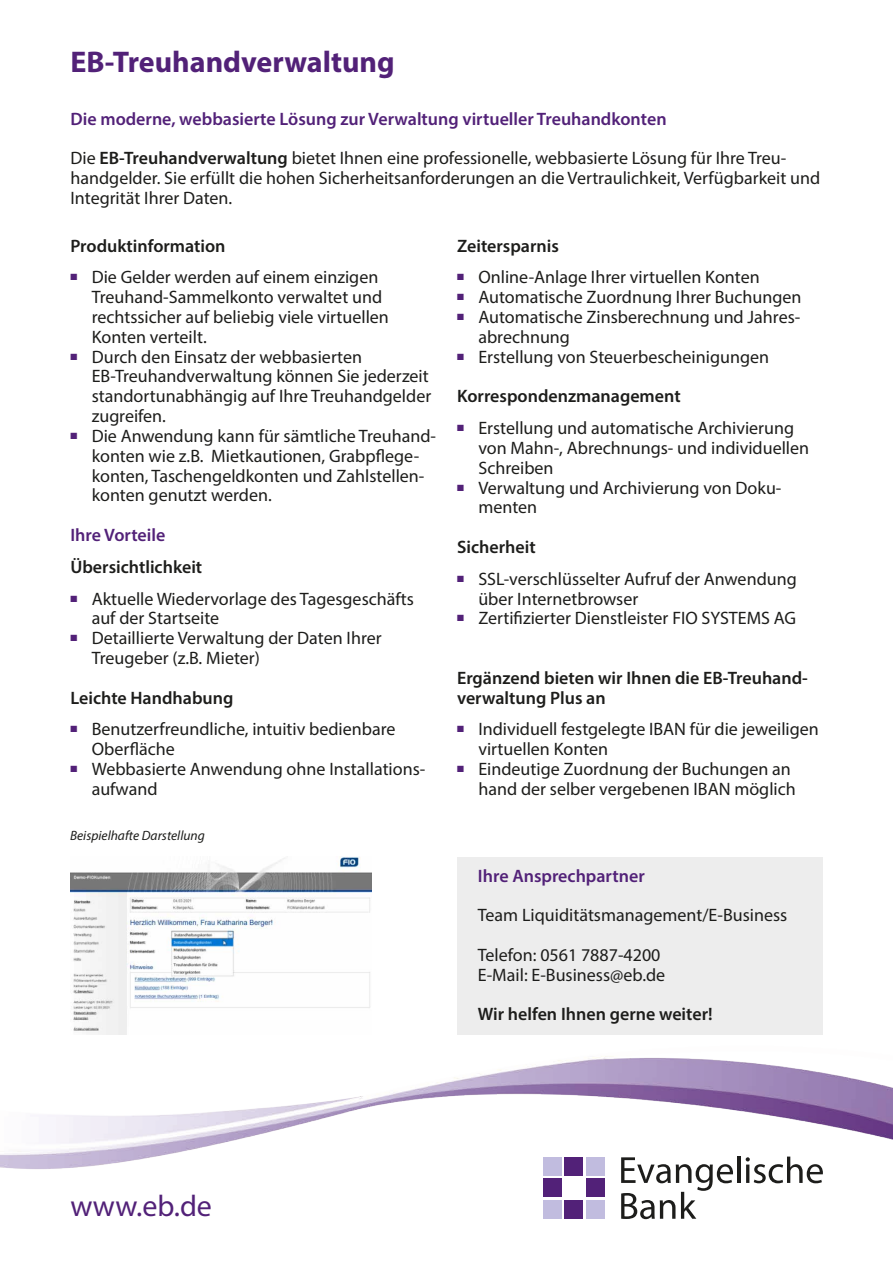
<style>
.page{position:relative;width:893px;height:1263px;background:#fff}
.page>*{position:absolute;margin:0;border:0;box-sizing:border-box;transform-origin:0 0}
.t1{font:700 30px "Myriad Pro";color:#522178}
.t2{font:30px "Myriad Pro";letter-spacing:.005em;color:#522178}
.t3{font:18px/19.8px "Myriad Pro";color:#1d1d1b}
.t4{font:600 18px/19.8px "Myriad Pro";color:#1d1d1b}
.t5{font:600 18px "Myriad Pro";color:#522178}
.t6{font:italic 13.5px "Myriad Pro";color:#1d1d1b}
.s1{font-weight:600}
</style>
<div class="page">
<img style="left:0;top:1056px;width:893px;height:147px">
<hr style="left:737px;top:1156px;width:3px;height:27px;background:#1d1d1b">
<svg style="left:746px;top:1156px;width:77px;height:27px"></svg>
<svg style="left:621px;top:1157px;width:112px;height:62px"></svg>
<div style="left:565px;top:1157px;width:18px;height:19px;background:#522178"></div>
<div style="left:543px;top:1157px;width:19px;height:19px;background:#c1bcdf"></div>
<div style="left:586px;top:1157px;width:18px;height:19px;background:#c1bcdf"></div>
<div style="left:586px;top:1178px;width:18px;height:19px;background:#522178"></div>
<div style="left:586px;top:1200px;width:18px;height:18px;background:#c1bcdf"></div>
<div style="left:543px;top:1200px;width:19px;height:18px;background:#c1bcdf"></div>
<div style="left:565px;top:1200px;width:18px;height:18px;background:#522178"></div>
<div style="left:543px;top:1178px;width:19px;height:19px;background:#522178"></div>
<div style="left:457px;top:857px;width:366px;height:177px;background:#ededed"></div>
<img style="left:70px;top:857px;width:301px;height:177px">
<h1 class="t1" style="left:70px;top:42px;width:326px">EB-Treuhandverwaltung</h1>
<p class="t5" style="left:70px;top:107px;width:598px">Die moderne, webbasierte Lösung zur Verwaltung virtueller Treuhandkonten</p>
<p class="t3" style="left:70px;top:148px;width:751px">Die <span class="s1">EB-Treuhandverwaltung</span> bietet Ihnen eine professionelle, webbasierte Lösung für Ihre Treu&shy;handgelder. Sie erfüllt die hohen Sicherheitsanforderungen an die Vertraulichkeit, Verfügbarkeit und<br>Integrität Ihrer Daten.</p>
<p class="t4" style="left:70px;top:235px;width:157px">Produktinformation</p>
<p class="t3" style="left:92px;top:267px;width:299px;text-indent:-21px"><sup>■</sup> Die Gelder werden auf einem einzigen Treuhand-Sammelkonto verwaltet und rechtssicher auf beliebig viele virtuellen Konten verteilt.</p>
<p class="t3" style="left:92px;top:346px;width:341px;text-indent:-21px"><sup>■</sup> Durch den Einsatz der webbasierten EB-Treuhandverwaltung können Sie jederzeit standortunabhängig auf Ihre Treuhandgelder zugreifen.</p>
<p class="t3" style="left:92px;top:426px;width:346px;text-indent:-21px"><sup>■</sup> Die Anwendung kann für sämtliche Treuhand&shy;konten wie z.B. Mietkautionen, Grabpflege&shy;konten, Taschengeldkonten und Zahlstellen&shy;konten genutzt werden.</p>
<p class="t5" style="left:70px;top:523px;width:96px">Ihre Vorteile</p>
<p class="t4" style="left:70px;top:556px;width:133px">Übersichtlichkeit</p>
<p class="t3" style="left:92px;top:588px;width:324px;text-indent:-21px"><sup>■</sup> Aktuelle Wiedervorlage des Tagesgeschäfts auf der Startseite</p>
<p class="t3" style="left:92px;top:628px;width:291px;text-indent:-21px"><sup>■</sup> Detaillierte Verwaltung der Daten Ihrer<br>Treugeber (z.B. Mieter)</p>
<p class="t4" style="left:70px;top:687px;width:164px">Leichte Handhabung</p>
<p class="t3" style="left:92px;top:719px;width:305px;text-indent:-21px"><sup>■</sup> Benutzerfreundliche, intuitiv bedienbare<br>Oberfläche</p>
<p class="t3" style="left:92px;top:759px;width:335px;text-indent:-21px"><sup>■</sup> Webbasierte Anwendung ohne Installations&shy;aufwand</p>
<p class="t6" style="left:70px;top:827px;width:136px">Beispielhafte Darstellung</p>
<p class="t4" style="left:457px;top:235px;width:103px">Zeitersparnis</p>
<p class="t3" style="left:457px;top:267px;width:304px"><sup>■</sup> Online-Anlage Ihrer virtuellen Konten</p>
<p class="t3" style="left:457px;top:287px;width:346px"><sup>■</sup> Automatische Zuordnung Ihrer Buchungen</p>
<p class="t3" style="left:478px;top:307px;width:323px;text-indent:-21px"><sup>■</sup> Automatische Zinsberechnung und Jahres&shy;abrechnung</p>
<p class="t3" style="left:457px;top:346px;width:313px"><sup>■</sup> Erstellung von Steuerbescheinigungen</p>
<p class="t4" style="left:457px;top:386px;width:225px">Korrespondenzmanagement</p>
<p class="t3" style="left:478px;top:418px;width:332px;text-indent:-21px"><sup>■</sup> Erstellung und automatische Archivierung von Mahn-, Abrechnungs- und individuellen<br>Schreiben</p>
<p class="t3" style="left:478px;top:477px;width:305px;text-indent:-21px"><sup>■</sup> Verwaltung und Archivierung von Doku&shy;menten</p>
<p class="t4" style="left:457px;top:536px;width:80px">Sicherheit</p>
<p class="t3" style="left:478px;top:568px;width:320px;text-indent:-21px"><sup>■</sup> SSL-verschlüsselter Aufruf der Anwendung über Internetbrowser</p>
<p class="t3" style="left:457px;top:608px;width:341px"><sup>■</sup> Zertifizierter Dienstleister FIO SYSTEMS AG</p>
<p class="t4" style="left:457px;top:667px;width:352px">Ergänzend bieten wir Ihnen die EB-Treuhand&shy;verwaltung Plus an</p>
<p class="t3" style="left:478px;top:719px;width:342px;text-indent:-21px"><sup>■</sup> Individuell festgelegte IBAN für die jeweiligen virtuellen Konten</p>
<p class="t3" style="left:457px;top:759px;width:340px;text-align:right"><sup>■</sup> Eindeutige Zuordnung der Buchungen an hand der selber vergebenen IBAN möglich</p>
<p class="t5" style="left:478px;top:864px;width:168px">Ihre Ansprechpartner</p>
<p class="t3" style="left:478px;top:895px;width:311px;line-height:39.6px">Team Liquiditätsmanagement/E-Business<br>Telefon: 0561 7887-4200</p>
<p class="t3" style="left:478px;top:964px;width:189px">E-Mail: E-Business@eb.de</p>
<p class="t4" style="left:478px;top:1004px;width:236px">Wir helfen Ihnen gerne weiter!</p>
<h1 class="t2" style="left:70px;top:1187px;width:143px">www.eb.de</h1>
</div>
